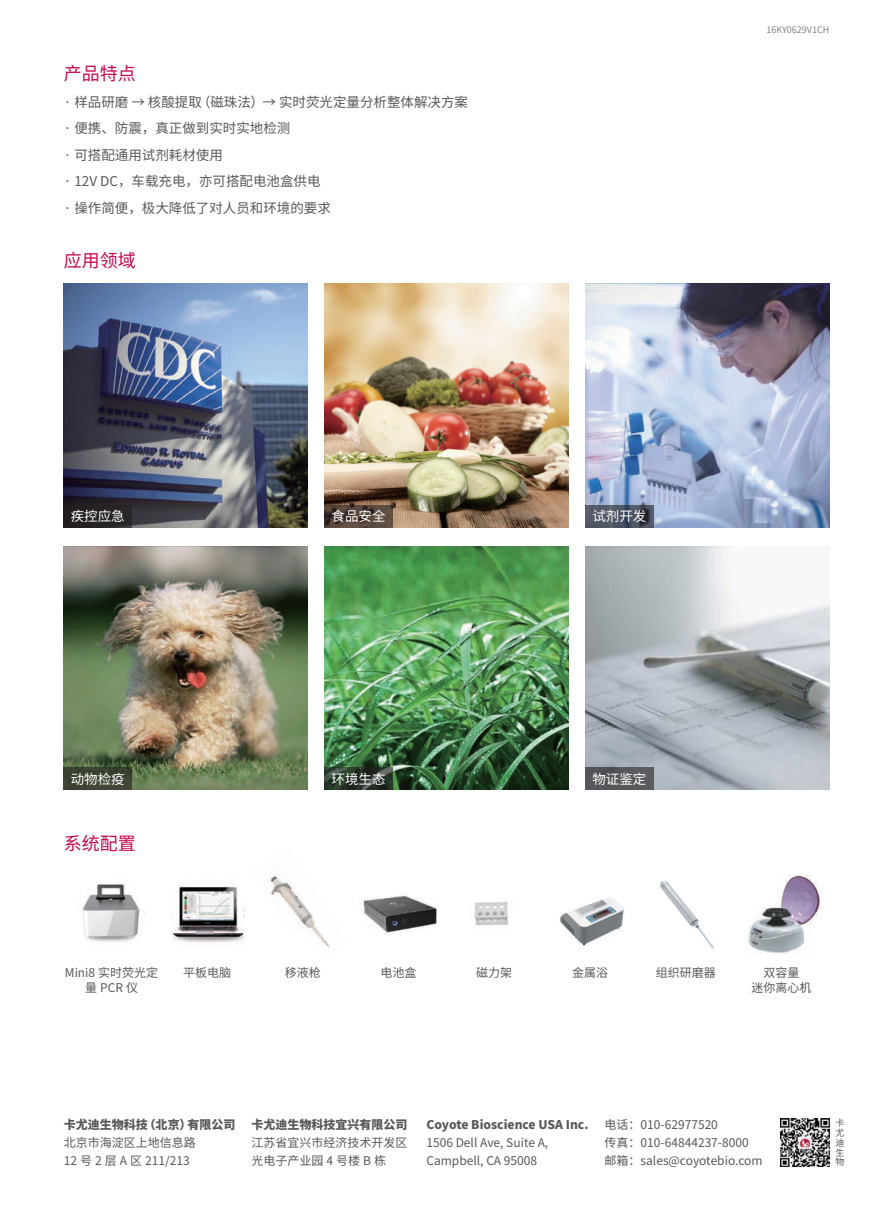
<style>
.page{position:relative;width:893px;height:1212px;background:#fff}
.page>*{position:absolute;margin:0;border:0;box-sizing:border-box;transform-origin:0 0}
.t1{font:18px "Noto Sans Hans";color:#c50750}
.t2{font:13.5px/26.5px "Noto Sans Hans";color:#57585a}
.t3{font:13.5px "Noto Sans Hans";color:#fff}
.t4{font:12px/18px "Noto Sans Hans";color:#57585a}
.t5{font:900 12px "Noto Sans Hans";color:#57585a}
.t6{font:9px "Noto Sans Hans";color:#808285}
.t7{font:9px/9.8px "Noto Sans Hans";color:#57585a;text-align:justify}
</style>
<div class="page">
<img style="left:362px;top:895px;width:75px;height:41px">
<img style="left:270px;top:875px;width:60px;height:73px">
<img style="left:474px;top:901px;width:35px;height:25px">
<img style="left:763px;top:875px;width:59px;height:78px">
<img style="left:559px;top:897px;width:56px;height:49px">
<img style="left:82px;top:883px;width:65px;height:59px">
<img style="left:170px;top:883px;width:74px;height:60px">
<img style="left:615px;top:881px;width:148px;height:70px">
<svg style="left:284px;top:932px;width:37px;height:16px"></svg>
<img style="left:64px;top:284px;width:244px;height:243px">
<img style="left:325px;top:284px;width:243px;height:243px">
<img style="left:585px;top:284px;width:244px;height:243px">
<img style="left:64px;top:546px;width:244px;height:244px">
<img style="left:325px;top:546px;width:243px;height:244px">
<img style="left:585px;top:546px;width:244px;height:244px">
<div style="left:64px;top:505px;width:68px;height:22px;background:#231f20"></div>
<div style="left:64px;top:767px;width:68px;height:23px;background:#3c4434"></div>
<svg style="left:325px;top:505px;width:68px;height:22px"></svg>
<svg style="left:325px;top:767px;width:68px;height:23px;background:#2e3b2f"></svg>
<svg style="left:585px;top:505px;width:68px;height:22px"></svg>
<div style="left:585px;top:767px;width:68px;height:23px;background:#57575c"></div>
<img style="left:781px;top:1118px;width:48px;height:48px">
<h1 class="t1" style="left:64px;top:63px;width:73px">产品特点</h1>
<p class="t2" style="left:64px;top:89px;width:406px">· 样品研磨 → 核酸提取（磁珠法） → 实时荧光定量分析整体解决方案· 便携、防震，真正做到实时实地检测<br>· 可搭配通用试剂耗材使用<br>· 12V DC，车载充电，亦可搭配电池盒供电<br>· 操作简便，极大降低了对人员和环境的要求</p>
<h1 class="t1" style="left:64px;top:250px;width:73px">应用领域</h1>
<p class="t3" style="left:71px;top:509px;width:55px">疾控应急</p>
<p class="t3" style="left:71px;top:771px;width:55px">动物检疫</p>
<h1 class="t1" style="left:64px;top:833px;width:73px">系统配置</h1>
<p class="t3" style="left:332px;top:509px;width:56px">食品安全</p>
<p class="t3" style="left:332px;top:771px;width:55px">环境生态</p>
<p class="t6" style="left:766px;top:24px;width:64px">16KY0629V1CH</p>
<p class="t3" style="left:592px;top:509px;width:55px">试剂开发</p>
<p class="t3" style="left:592px;top:771px;width:55px">物证鉴定</p>
<p class="t4" style="left:65px;top:965px;width:95px;line-height:15px;text-align:center">Mini8 实时荧光定量 PCR 仪</p>
<p class="t4" style="left:183px;top:963px;width:49px">平板电脑</p>
<p class="t4" style="left:285px;top:963px;width:37px">移液枪</p>
<p class="t4" style="left:381px;top:963px;width:37px">电池盒</p>
<p class="t4" style="left:476px;top:963px;width:37px">磁力架</p>
<p class="t4" style="left:572px;top:963px;width:37px">金属浴</p>
<p class="t4" style="left:656px;top:963px;width:61px">组织研磨器</p>
<p class="t4" style="left:751px;top:965px;width:61px;line-height:15px;text-align:center">双容量<br>迷你离心机</p>
<p class="t5" style="left:64px;top:1118px;width:173px">卡尤迪生物科技（北京）有限公司</p>
<p class="t4" style="left:64px;top:1134px;width:133px">北京市海淀区上地信息路<br>12 号 2 层 A 区 211/213</p>
<p class="t5" style="left:251px;top:1118px;width:157px">卡尤迪生物科技宜兴有限公司</p>
<p class="t4" style="left:251px;top:1134px;width:157px">江苏省宜兴市经济技术开发区光电子产业园 4 号楼 B 栋</p>
<p class="t5" style="left:426px;top:1118px;width:164px">Coyote Bioscience USA Inc.</p>
<p class="t4" style="left:426px;top:1134px;width:123px">1506 Dell Ave, Suite A,<br>Campbell, CA 95008</p>
<p class="t4" style="left:604px;top:1116px;width:160px">电话：010-62977520<br>传真：010-64844237-8000邮箱：sales@coyotebio.com</p>
<p class="t7" style="left:835px;top:1118px;width:10px">卡尤迪生物</p>
</div>
